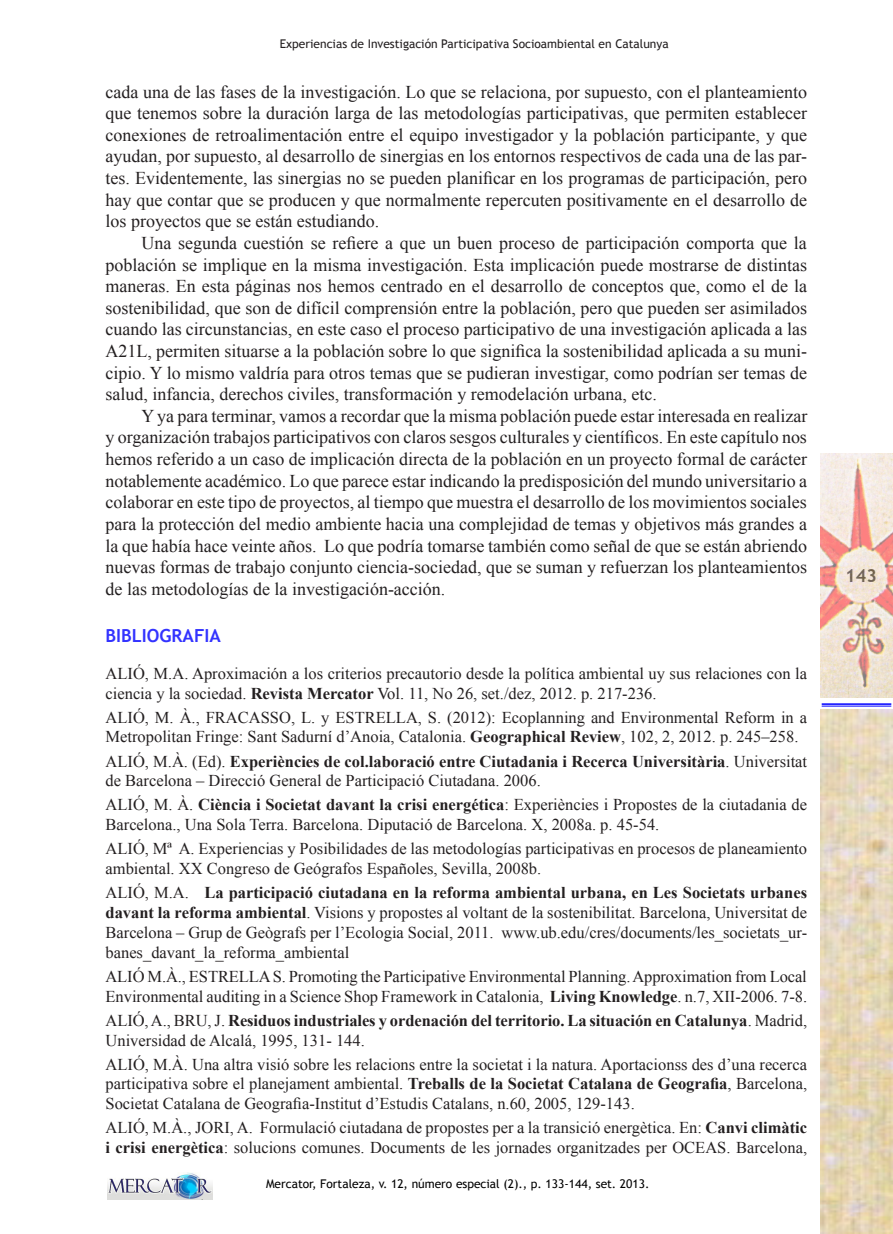
<style>
.page{position:relative;width:893px;height:1234px;background:#fff}
.page>*{position:absolute;margin:0;border:0;box-sizing:border-box;transform-origin:0 0}
.t1{font:18px/21.6px "Times New Roman";color:#231f20;text-align:justify}
.SUBTÍTULO_1{font:700 18px "Trebuchet MS";color:#33f}
.t2{font:700 18px "Trebuchet MS";color:#000}
.BIBLIOGRAFIA{font:16.5px/19.8px "Times New Roman";color:#231f20}
.BIBLIOGRAFIA-2{font:700 16.5px/19.8px "Times New Roman";letter-spacing:-.005em;color:#231f20}
.t3{font:12px "Trebuchet MS";color:#231f20}
.t4{font:12px "Trebuchet MS";color:#000}
.s1{font-weight:700}
.s2{font-weight:400}
</style>
<div class="page">
<img style="left:108px;top:1172px;width:105px;height:27px">
<img style="left:821px;top:453px;width:72px;height:244px">
<hr style="left:822px;top:703px;width:69px;height:1px;background:#00f">
<hr style="left:822px;top:705px;width:69px;height:1px;background:#00f">
<img style="left:821px;top:709px;width:72px;height:524px">
<p class="t3" style="left:280px;top:37px;width:390px">Experiencias de Investigación Participativa Socioambiental en Catalunya</p>
<p class="t1" style="left:106px;top:80px;width:703px">cada una de las fases de la investigación. Lo que se relaciona, por supuesto, con el planteamiento que tenemos sobre la duración larga de las metodologías participativas, que permiten establecer conexiones de retroalimentación entre el equipo investigador y la población participante, y que ayudan, por supuesto, al desarrollo de sinergias en los entornos respectivos de cada una de las par&shy;tes. Evidentemente, las sinergias no se pueden planificar en los programas de participación, pero hay que contar que se producen y que normalmente repercuten positivamente en el desarrollo de los proyectos que se están estudiando.</p>
<p class="t1" style="left:106px;top:232px;width:703px;text-indent:36px">Una segunda cuestión se refiere a que un buen proceso de participación comporta que la población se implique en la misma investigación. Esta implicación puede mostrarse de distintas maneras. En esta páginas nos hemos centrado en el desarrollo de conceptos que, como el de la sostenibilidad, que son de difícil comprensión entre la población, pero que pueden ser asimilados cuando las circunstancias, en este caso el proceso participativo de una investigación aplicada a las A21L, permiten situarse a la población sobre lo que significa la sostenibilidad aplicada a su muni&shy;cipio. Y lo mismo valdría para otros temas que se pudieran investigar, como podrían ser temas de salud, infancia, derechos civiles, transformación y remodelación urbana, etc.</p>
<p class="t1" style="left:106px;top:404px;width:703px;text-indent:36px">Y ya para terminar, vamos a recordar que la misma población puede estar interesada en realizar y organización trabajos participativos con claros sesgos culturales y científicos. En este capítulo nos hemos referido a un caso de implicación directa de la población en un proyecto formal de carácter notablemente académico. Lo que parece estar indicando la predisposición del mundo universitario a colaborar en este tipo de proyectos, al tiempo que muestra el desarrollo de los movimientos sociales para la protección del medio ambiente hacia una complejidad de temas y objetivos más grandes a la que había hace veinte años. Lo que podría tomarse también como señal de que se están abriendo nuevas formas de trabajo conjunto ciencia-sociedad, que se suman y refuerzan los planteamientos de las metodologías de la investigación-acción.</p>
<p class="SUBTÍTULO_1" style="left:106px;top:624px;width:117px">BIBLIOGRAFIA</p>
<p class="BIBLIOGRAFIA" style="left:106px;top:663px;width:703px">ALIÓ, M.A. Aproximación a los criterios precautorio desde la política ambiental uy sus relaciones con la ciencia y la sociedad. <span class="s1">Revista Mercator</span> Vol. 11, No 26, set./dez, 2012. p. 217-236.</p>
<p class="BIBLIOGRAFIA" style="left:106px;top:706px;width:703px">ALIÓ, M. À., FRACASSO, L. y ESTRELLA, S. (2012): Ecoplanning and Environmental Reform in a<br>Metropolitan Fringe: Sant Sadurní d’Anoia, Catalonia. <span class="s1">Geographical Review</span>, 102, 2, 2012. p. 245–258.</p>
<p class="BIBLIOGRAFIA" style="left:106px;top:750px;width:703px">ALIÓ, M.À. (Ed). <span class="s1">Experiències de col.laboració entre Ciutadania i Recerca Universitària</span>. Universitat de Barcelona – Direcció General de Participació Ciutadana. 2006.</p>
<p class="BIBLIOGRAFIA" style="left:106px;top:794px;width:703px">ALIÓ, M. À. <span class="s1">Ciència i Societat davant la crisi energética</span>: Experiències i Propostes de la ciutadania de<br>Barcelona., Una Sola Terra. Barcelona. Diputació de Barcelona. X, 2008a. p. 45-54.</p>
<p class="BIBLIOGRAFIA" style="left:106px;top:838px;width:703px">ALIÓ, Mª A. Experiencias y Posibilidades de las metodologías participativas en procesos de planeamiento ambiental. XX Congreso de Geógrafos Españoles, Sevilla, 2008b.</p>
<p class="BIBLIOGRAFIA" style="left:106px;top:882px;width:703px;text-align:justify">ALIÓ, M.A. <span class="s1">La participació ciutadana en la reforma ambiental urbana, en Les Societats urbanes davant la reforma ambiental</span>. Visions y propostes al voltant de la sostenibilitat. Barcelona, Universitat de Barcelona – Grup de Geògrafs per l’Ecologia Social, 2011. www.ub.edu/cres/documents/les_societats_ur&shy;banes_davant_la_reforma_ambiental</p>
<p class="BIBLIOGRAFIA" style="left:106px;top:965px;width:703px">ALIÓ M.À., ESTRELLA S. Promoting the Participative Environmental Planning. Approximation from Local<br>Environmental auditing in a Science Shop Framework in Catalonia, <span class="s1">Living Knowledge</span>. n.7, XII-2006. 7-8.</p>
<p class="BIBLIOGRAFIA-2" style="left:106px;top:1009px;width:703px"><span class="s2">ALIÓ, A., BRU, J.</span> Residuos industriales y ordenación del territorio. La situación en Catalunya<span class="s2">. Madrid,<br>Universidad de Alcalá, 1995, 131- 144.</span></p>
<p class="BIBLIOGRAFIA" style="left:106px;top:1053px;width:703px;text-align:justify">ALIÓ, M.À. Una altra visió sobre les relacions entre la societat i la natura. Aportacionss des d’una recerca participativa sobre el planejament ambiental. <span class="s1">Treballs de la Societat Catalana de Geografia</span>, Barcelona, Societat Catalana de Geografia-Institut d’Estudis Catalans, n.60, 2005, 129-143.</p>
<p class="BIBLIOGRAFIA" style="left:106px;top:1117px;width:703px">ALIÓ, M.À., JORI, A. Formulació ciutadana de propostes per a la transició energètica. En: <span class="s1">Canvi climàtic i crisi energètica</span>: solucions comunes. Documents de les jornades organitzades per OCEAS. Barcelona,</p>
<p class="t4" style="left:266px;top:1176px;width:385px">Mercator, Fortaleza, v. 12, número especial (2)., p. 133-144, set. 2013.</p>
<p class="t2" style="left:845px;top:564px;width:33px">143</p>
</div>
